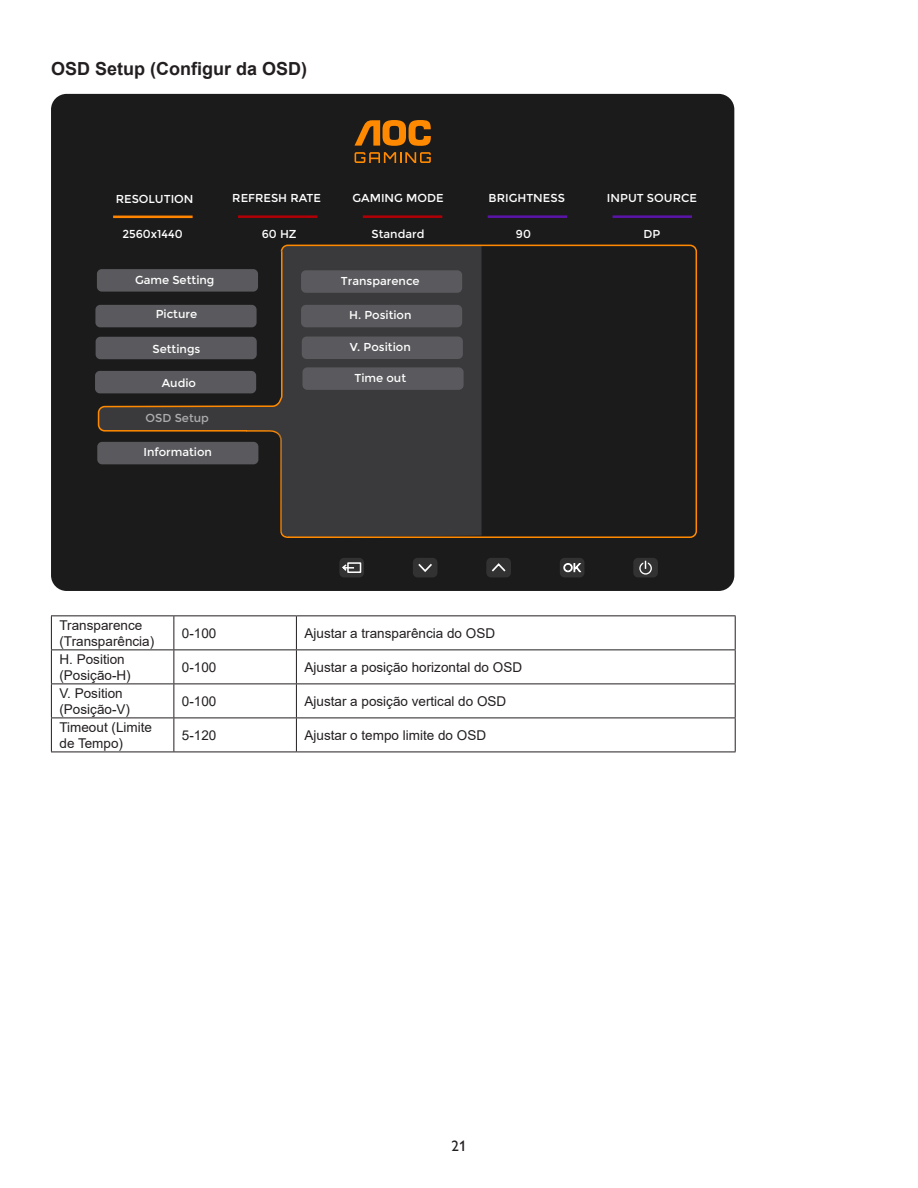
<style>
.page{position:relative;width:918px;height:1188px;background:#fff}
.page>*{position:absolute;margin:0;border:0;box-sizing:border-box;transform-origin:0 0}
.Heading_3{font:700 18px "Arial";color:#231f20}
.t1{font:15px "Gill Sans Alt One WGL";color:#231f20}
.无间隔{font:13.5px/16.2px "Arial";color:#231f20}
.t2{font:11.55px "Montserrat";color:#fff}
</style>
<div class="page">
<div style="left:51px;top:94px;width:683px;height:497px;background:#1c1b1c;border-radius:16px"></div>
<svg style="left:355px;top:152px;width:76px;height:11px"></svg>
<svg style="left:355px;top:120px;width:76px;height:26px"></svg>
<hr style="left:113px;top:216px;width:80px;height:2px;background:#ff8400">
<hr style="left:238px;top:215px;width:79px;height:3px;background:#b00006">
<hr style="left:363px;top:215px;width:79px;height:3px;background:#b00006">
<hr style="left:488px;top:215px;width:79px;height:3px;background:#5a15a8">
<hr style="left:613px;top:215px;width:79px;height:3px;background:#5a15a8">
<div style="left:413px;top:558px;width:24px;height:19px;background:#383838;border-radius:5px"></div>
<svg style="left:418px;top:564px;width:14px;height:8px"></svg>
<div style="left:486px;top:558px;width:25px;height:19px;background:#383838;border-radius:5px"></div>
<svg style="left:492px;top:563px;width:14px;height:9px"></svg>
<div style="left:560px;top:558px;width:24px;height:19px;background:#383838;border-radius:5px"></div>
<svg style="left:563px;top:563px;width:18px;height:10px"></svg>
<div style="left:633px;top:558px;width:25px;height:19px;background:#383838;border-radius:5px"></div>
<svg style="left:639px;top:561px;width:13px;height:14px"></svg>
<div style="left:339px;top:558px;width:25px;height:19px;background:#383838;border-radius:5px"></div>
<div style="left:347px;top:562px;width:14px;height:11px;border:2px solid #fff"></div>
<svg style="left:342px;top:563px;width:14px;height:9px"></svg>
<svg style="left:281px;top:244px;width:417px;height:294px"></svg>
<svg style="left:97px;top:250px;width:193px;height:288px"></svg>
<hr style="left:51px;top:615px;width:123px;height:1px;background:#231f20">
<hr style="left:51px;top:616px;width:1px;height:33px;background:#231f20">
<hr style="left:174px;top:615px;width:122px;height:1px;background:#231f20">
<hr style="left:173px;top:616px;width:1px;height:33px;background:#231f20">
<hr style="left:296px;top:615px;width:440px;height:1px;background:#231f20">
<hr style="left:296px;top:616px;width:1px;height:33px;background:#231f20">
<hr style="left:735px;top:616px;width:1px;height:33px;background:#231f20">
<hr style="left:51px;top:649px;width:123px;height:1px;background:#231f20">
<hr style="left:51px;top:650px;width:1px;height:34px;background:#231f20">
<hr style="left:174px;top:649px;width:122px;height:1px;background:#231f20">
<hr style="left:173px;top:650px;width:1px;height:34px;background:#231f20">
<hr style="left:296px;top:649px;width:440px;height:1px;background:#231f20">
<hr style="left:296px;top:650px;width:1px;height:34px;background:#231f20">
<hr style="left:735px;top:650px;width:1px;height:34px;background:#231f20">
<hr style="left:51px;top:684px;width:123px;height:1px;background:#231f20">
<hr style="left:51px;top:684px;width:1px;height:34px;background:#231f20">
<hr style="left:174px;top:684px;width:122px;height:1px;background:#231f20">
<hr style="left:173px;top:684px;width:1px;height:34px;background:#231f20">
<hr style="left:296px;top:684px;width:440px;height:1px;background:#231f20">
<hr style="left:296px;top:684px;width:1px;height:34px;background:#231f20">
<hr style="left:735px;top:684px;width:1px;height:34px;background:#231f20">
<hr style="left:51px;top:718px;width:123px;height:1px;background:#231f20">
<hr style="left:51px;top:718px;width:1px;height:34px;background:#231f20">
<hr style="left:174px;top:718px;width:122px;height:1px;background:#231f20">
<hr style="left:173px;top:718px;width:1px;height:34px;background:#231f20">
<hr style="left:296px;top:718px;width:440px;height:1px;background:#231f20">
<hr style="left:296px;top:718px;width:1px;height:34px;background:#231f20">
<hr style="left:735px;top:718px;width:1px;height:34px;background:#231f20">
<hr style="left:51px;top:752px;width:123px;height:1px;background:#231f20">
<hr style="left:174px;top:752px;width:122px;height:1px;background:#231f20">
<hr style="left:296px;top:752px;width:440px;height:1px;background:#231f20">
<p class="Heading_3" style="left:51px;top:56px;width:258px">OSD Setup (Configur da OSD)</p>
<p class="t2" style="left:116px;top:192px;width:79px">RESOLUTION</p>
<p class="t2" style="left:122px;top:227px;width:62px">2560x1440</p>
<p class="t2" style="left:135px;top:273px;width:81px">Game Setting</p>
<p class="t2" style="left:156px;top:307px;width:43px">Picture</p>
<p class="t2" style="left:153px;top:342px;width:49px">Settings</p>
<p class="t2" style="left:162px;top:376px;width:36px">Audio</p>
<p class="t2" style="left:146px;top:411px;width:65px">OSD Setup</p>
<p class="t2" style="left:144px;top:445px;width:70px">Information</p>
<p class="t2" style="left:232px;top:192px;width:90px">REFRESH RATE</p>
<p class="t2" style="left:262px;top:227px;width:36px">60 HZ</p>
<p class="t2" style="left:353px;top:192px;width:93px">GAMING MODE</p>
<p class="t2" style="left:372px;top:227px;width:54px">Standard</p>
<p class="t2" style="left:341px;top:274px;width:80px">Transparence</p>
<p class="t2" style="left:349px;top:308px;width:64px">H. Position</p>
<p class="t2" style="left:350px;top:340px;width:62px">V. Position</p>
<p class="t2" style="left:354px;top:371px;width:53px">Time out</p>
<p class="t2" style="left:489px;top:192px;width:78px">BRIGHTNESS</p>
<p class="t2" style="left:516px;top:227px;width:17px">90</p>
<p class="t2" style="left:607px;top:192px;width:92px">INPUT SOURCE</p>
<p class="t2" style="left:644px;top:227px;width:18px">DP</p>
<p class="无间隔" style="left:59px;top:617px;width:96px">Transparence (Transparência)</p>
<p class="无间隔" style="left:182px;top:625px;width:36px">0-100</p>
<p class="无间隔" style="left:305px;top:625px;width:192px">Ajustar a transparência do OSD</p>
<p class="无间隔" style="left:59px;top:651px;width:73px">H. Position (Posição-H)</p>
<p class="无间隔" style="left:182px;top:659px;width:36px">0-100</p>
<p class="无间隔" style="left:305px;top:659px;width:219px">Ajustar a posição horizontal do OSD</p>
<p class="无间隔" style="left:59px;top:685px;width:72px">V. Position (Posição-V)</p>
<p class="无间隔" style="left:182px;top:693px;width:36px">0-100</p>
<p class="无间隔" style="left:305px;top:693px;width:203px">Ajustar a posição vertical do OSD</p>
<p class="无间隔" style="left:59px;top:719px;width:94px">Timeout (Limite de Tempo)</p>
<p class="无间隔" style="left:182px;top:727px;width:36px">5-120</p>
<p class="无间隔" style="left:305px;top:727px;width:183px">Ajustar o tempo limite do OSD</p>
<p class="t1" style="left:452px;top:1135px;width:16px">21</p>
</div>
